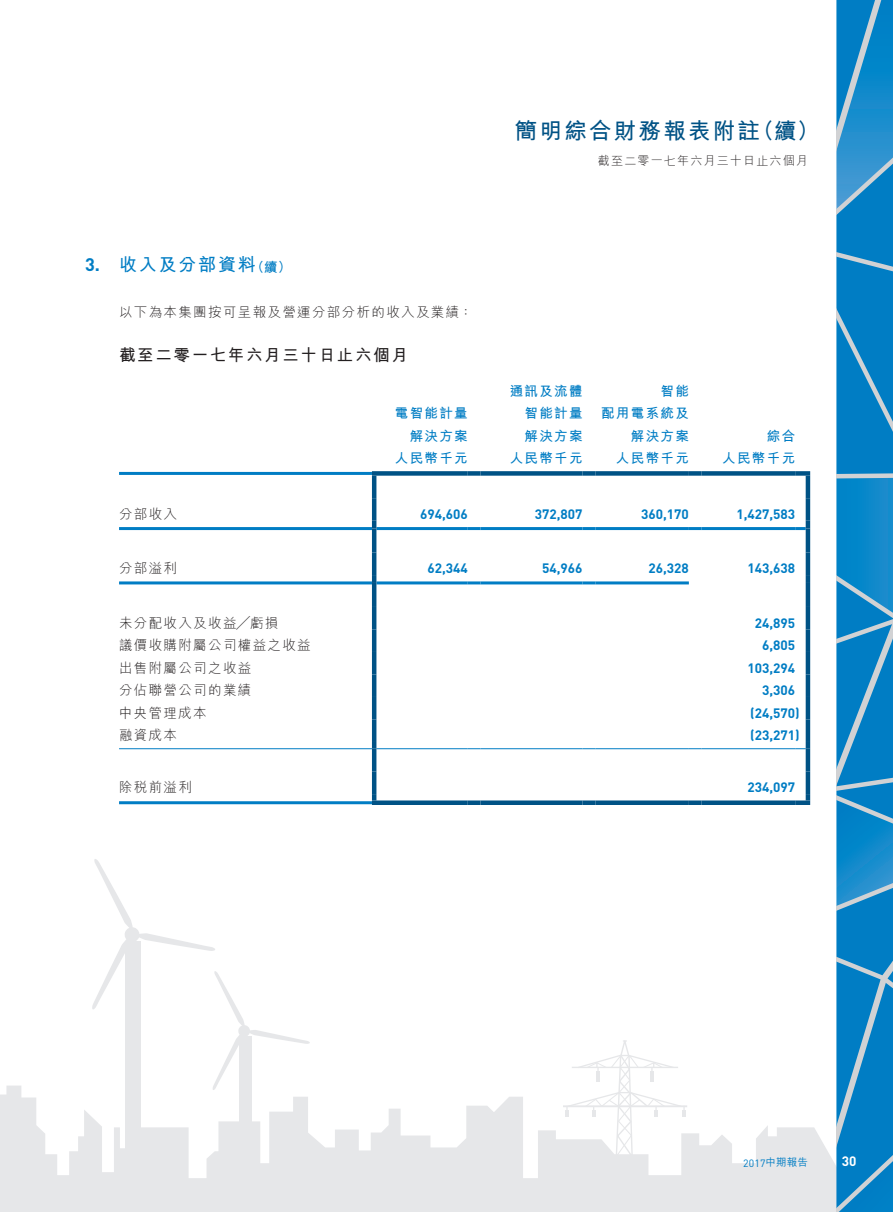
<style>
.page{position:relative;width:893px;height:1212px;background:#fff}
.page>*{position:absolute;margin:0;border:0;box-sizing:border-box;transform-origin:0 0}
.t1{font:700 22.5px "M Hei HK";letter-spacing:.1em;color:#005285}
.t2{font:700 18px "M Hei HK";letter-spacing:.1em;color:#007dc4}
.t3{font:700 18px "DIN Pro";color:#007dc4}
.t4{font:700 16.5px "M Hei HK";letter-spacing:.1em;color:#231f20}
.t5{font:700 13.5px "DIN Pro";color:#007dc4}
.t6{font:300 13.5px "M Hei HK";letter-spacing:.1em;color:#231f20}
.t7{font:700 13.5px/22.5px "M Hei HK";letter-spacing:.1em;color:#007dc4;text-align:right}
.t8{font:700 13.5px "DIN Pro";color:#fff}
.t9{font:300 12px "M Hei HK";letter-spacing:.1em;color:#231f20}
.t10{font:10.5px "DIN Pro";color:#007dc4}
.s1{font-family:"M Hei HK";font-weight:500}
</style>
<div class="page">
<svg style="left:0;top:1085px;width:836px;height:127px;fill:#e6e7e9"></svg>
<div style="left:126px;top:941px;width:15px;height:214px;background:#e6e7e9"></div>
<svg style="left:90px;top:859px;width:221px;height:233px"></svg>
<div style="left:239px;top:1036px;width:12px;height:169px;background:#e6e7e9"></div>
<hr style="left:563px;top:1105px;width:124px;height:2px;background:#e6e7e9">
<svg style="left:565px;top:1040px;width:121px;height:118px"></svg>
<hr style="left:119px;top:748px;width:253px;height:1px;background:#007dc4">
<hr style="left:376px;top:748px;width:92px;height:1px;background:#007dc4">
<svg style="left:468px;top:748px;width:12px;height:1px"></svg>
<hr style="left:480px;top:748px;width:103px;height:1px;background:#007dc4">
<svg style="left:583px;top:748px;width:12px;height:1px"></svg>
<hr style="left:595px;top:748px;width:94px;height:1px;background:#007dc4">
<svg style="left:689px;top:748px;width:13px;height:1px"></svg>
<hr style="left:702px;top:748px;width:93px;height:1px;background:#007dc4">
<hr style="left:119px;top:527px;width:253px;height:3px;background:#007dc4">
<hr style="left:376px;top:527px;width:92px;height:3px;background:#007dc4">
<svg style="left:468px;top:527px;width:12px;height:3px"></svg>
<hr style="left:480px;top:527px;width:103px;height:3px;background:#007dc4">
<svg style="left:583px;top:527px;width:12px;height:3px"></svg>
<hr style="left:595px;top:527px;width:94px;height:3px;background:#007dc4">
<svg style="left:689px;top:527px;width:13px;height:3px"></svg>
<hr style="left:702px;top:527px;width:93px;height:3px;background:#007dc4">
<hr style="left:119px;top:581px;width:253px;height:3px;background:#007dc4">
<hr style="left:376px;top:581px;width:92px;height:3px;background:#007dc4">
<svg style="left:468px;top:581px;width:12px;height:3px"></svg>
<hr style="left:480px;top:581px;width:103px;height:3px;background:#007dc4">
<svg style="left:583px;top:581px;width:12px;height:3px"></svg>
<hr style="left:595px;top:581px;width:94px;height:3px;background:#007dc4">
<hr style="left:119px;top:801px;width:253px;height:3px;background:#007dc4">
<hr style="left:119px;top:472px;width:253px;height:3px;background:#007dc4">
<div style="left:372px;top:471px;width:96px;height:5px;background:#005285"></div>
<div style="left:468px;top:471px;width:12px;height:5px;background:#005285"></div>
<div style="left:480px;top:471px;width:103px;height:5px;background:#005285"></div>
<div style="left:583px;top:471px;width:12px;height:5px;background:#005285"></div>
<div style="left:595px;top:471px;width:94px;height:5px;background:#005285"></div>
<div style="left:689px;top:471px;width:13px;height:5px;background:#005285"></div>
<div style="left:702px;top:471px;width:93px;height:5px;background:#005285"></div>
<div style="left:795px;top:471px;width:15px;height:5px;background:#005285"></div>
<hr style="left:372px;top:476px;width:4px;height:22px;background:#005285">
<hr style="left:372px;top:498px;width:4px;height:23px;background:#005285">
<svg style="left:372px;top:521px;width:4px;height:7px"></svg>
<hr style="left:372px;top:528px;width:4px;height:24px;background:#005285">
<hr style="left:372px;top:552px;width:4px;height:23px;background:#005285">
<svg style="left:372px;top:575px;width:4px;height:8px"></svg>
<hr style="left:372px;top:583px;width:4px;height:24px;background:#005285">
<hr style="left:372px;top:607px;width:4px;height:22px;background:#005285">
<hr style="left:372px;top:629px;width:4px;height:23px;background:#005285">
<hr style="left:372px;top:652px;width:4px;height:22px;background:#005285">
<hr style="left:372px;top:674px;width:4px;height:23px;background:#005285">
<hr style="left:372px;top:697px;width:4px;height:22px;background:#005285">
<hr style="left:372px;top:719px;width:4px;height:23px;background:#005285">
<svg style="left:372px;top:742px;width:4px;height:7px"></svg>
<hr style="left:372px;top:749px;width:4px;height:22px;background:#005285">
<hr style="left:372px;top:771px;width:4px;height:23px;background:#005285">
<svg style="left:372px;top:794px;width:4px;height:6px"></svg>
<hr style="left:806px;top:476px;width:4px;height:22px;background:#005285">
<hr style="left:806px;top:498px;width:4px;height:23px;background:#005285">
<svg style="left:795px;top:521px;width:15px;height:9px"></svg>
<hr style="left:806px;top:528px;width:4px;height:24px;background:#005285">
<hr style="left:806px;top:552px;width:4px;height:23px;background:#005285">
<svg style="left:806px;top:575px;width:4px;height:8px"></svg>
<hr style="left:806px;top:583px;width:4px;height:24px;background:#005285">
<hr style="left:806px;top:607px;width:4px;height:22px;background:#005285">
<hr style="left:806px;top:629px;width:4px;height:23px;background:#005285">
<hr style="left:806px;top:652px;width:4px;height:22px;background:#005285">
<hr style="left:806px;top:674px;width:4px;height:23px;background:#005285">
<hr style="left:806px;top:697px;width:4px;height:22px;background:#005285">
<hr style="left:806px;top:719px;width:4px;height:23px;background:#005285">
<svg style="left:795px;top:742px;width:15px;height:7px"></svg>
<hr style="left:806px;top:749px;width:4px;height:22px;background:#005285">
<hr style="left:806px;top:771px;width:4px;height:23px;background:#005285">
<svg style="left:806px;top:794px;width:4px;height:6px"></svg>
<div style="left:372px;top:800px;width:96px;height:5px;background:#005285"></div>
<div style="left:468px;top:800px;width:12px;height:5px;background:#005285"></div>
<div style="left:480px;top:800px;width:103px;height:5px;background:#005285"></div>
<div style="left:583px;top:800px;width:12px;height:5px;background:#005285"></div>
<div style="left:595px;top:800px;width:94px;height:5px;background:#005285"></div>
<div style="left:689px;top:800px;width:13px;height:5px;background:#005285"></div>
<div style="left:702px;top:800px;width:93px;height:5px;background:#005285"></div>
<div style="left:795px;top:800px;width:15px;height:5px;background:#005285"></div>
<svg style="left:836px;top:0;width:57px;height:1212px;background:#1a89c7"></svg>
<h2 class="t3" style="left:85px;top:252px;width:16px">3.</h2>
<h2 class="t2" style="left:119px;top:252px;width:138px">收入及分部資料</h2>
<p class="t7" style="left:251px;top:254px;width:42px">（續(</p>
<p class="t6" style="left:119px;top:305px;width:355px">以下為本集團按可呈報及營運分部分析的收入及業績：</p>
<p class="t4" style="left:119px;top:343px;width:290px">截至二零一七年六月三十日止六個月</p>
<p class="t7" style="left:395px;top:401px;width:74px">電智能計量解決方案</p>
<p class="t6" style="left:119px;top:507px;width:60px">分部收入</p>
<p class="t6" style="left:119px;top:561px;width:60px">分部溢利</p>
<p class="t6" style="left:119px;top:616px;width:161px">未分配收入及收益╱虧損</p>
<p class="t6" style="left:119px;top:638px;width:193px">議價收購附屬公司權益之收益</p>
<p class="t6" style="left:119px;top:661px;width:134px">出售附屬公司之收益</p>
<p class="t6" style="left:119px;top:683px;width:134px">分佔聯營公司的業績</p>
<p class="t6" style="left:119px;top:706px;width:89px">中央管理成本</p>
<p class="t6" style="left:119px;top:728px;width:60px">融資成本</p>
<p class="t6" style="left:119px;top:780px;width:74px">除稅前溢利</p>
<p class="t7" style="left:395px;top:446px;width:74px">人民幣千元</p>
<p class="t5" style="left:420px;top:505px;width:49px">694,606</p>
<p class="t5" style="left:427px;top:559px;width:42px">62,344</p>
<h1 class="t1" style="left:515px;top:115px;width:247px">簡明綜合財務報表附註</h1>
<p class="t9" style="left:598px;top:154px;width:212px">截至二零一七年六月三十日止六個月</p>
<h1 class="t1" style="left:752px;top:115px;width:69px">（續(</h1>
<p class="t7" style="left:524px;top:378px;width:60px;text-align:justify;text-indent:-15px">通訊及流體智能計量解決方案</p>
<p class="t7" style="left:601px;top:378px;width:89px">智能<br>配用電系統及</p>
<p class="t7" style="left:631px;top:423px;width:60px">解決方案</p>
<p class="t7" style="left:767px;top:423px;width:30px">綜合</p>
<p class="t7" style="left:510px;top:446px;width:74px">人民幣千元</p>
<p class="t7" style="left:616px;top:446px;width:74px">人民幣千元</p>
<p class="t7" style="left:722px;top:446px;width:74px">人民幣千元</p>
<p class="t5" style="left:535px;top:505px;width:49px">372,807</p>
<p class="t5" style="left:641px;top:505px;width:49px">360,170</p>
<p class="t5" style="left:736px;top:505px;width:60px">1,427,583</p>
<p class="t5" style="left:542px;top:559px;width:42px">54,966</p>
<p class="t5" style="left:648px;top:559px;width:42px">26,328</p>
<p class="t5" style="left:747px;top:559px;width:49px">143,638</p>
<p class="t5" style="left:755px;top:614px;width:42px">24,895</p>
<p class="t5" style="left:762px;top:636px;width:35px">6,805</p>
<p class="t5" style="left:747px;top:659px;width:49px">103,294</p>
<p class="t5" style="left:762px;top:681px;width:35px">3,306</p>
<p class="t5" style="left:750px;top:704px;width:51px">)24,570(</p>
<p class="t5" style="left:750px;top:726px;width:51px">)23,271(</p>
<p class="t5" style="left:747px;top:778px;width:49px">234,097</p>
<p class="t10" style="left:743px;top:1155px;width:66px">2017<span class="s1">中期報告</span></p>
<p class="t8" style="left:842px;top:1152px;width:16px">30</p>
</div>
